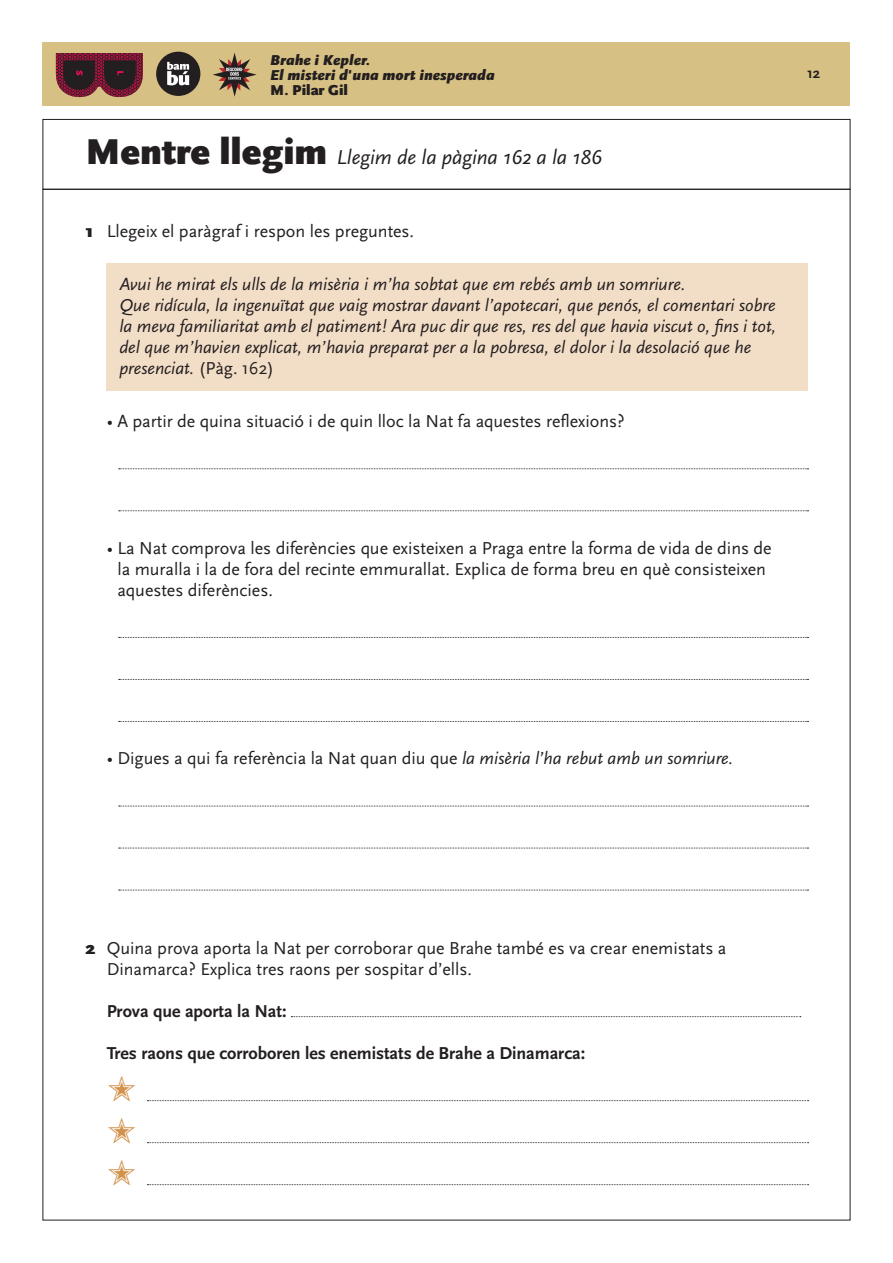
<style>
.page{position:relative;width:893px;height:1263px;background:#fff}
.page>*{position:absolute;margin:0;border:0;box-sizing:border-box;transform-origin:0 0}
.t1{font:36px/42px "Zapf Dingbats ITC";color:#d2924d;text-align:justify}
.t2{font:italic 21px "Scala Sans";color:#231f20}
.t3{font:18px/21px "Scala Sans";color:#231f20}
.t4{font:italic 18px/21px "Scala Sans";color:#231f20}
.t5{font:700 18px "Scala Sans";color:#231f20}
.t6{font:italic 900 15px/15px "Scala Sans";color:#231f20}
.t7{font:900 15px "Scala Sans";color:#231f20}
.t8{font:700 15px "Scala Sans";color:#231f20}
.s1{font-weight:900;font-style:normal;font-size:37.5px}
.s2{font-weight:900}
.s3{font-style:normal}
.s4{font-style:italic}
</style>
<div class="page">
<div style="left:43px;top:43px;width:807px;height:63px;background:#d7c083"></div>
<div style="left:156px;top:52px;width:44px;height:44px;background:#231f20;border-radius:50%"></div>
<svg style="left:167px;top:62px;width:22px;height:23px"></svg>
<div style="left:43px;top:119px;width:807px;height:71px;border:1px solid #231f20"></div>
<svg style="left:56px;top:53px;width:87px;height:44px;background:#5c2932"></svg>
<svg style="left:213px;top:53px;width:44px;height:44px"></svg>
<div style="left:107px;top:264px;width:701px;height:127px;background:#f2ddc7"></div>
<svg style="left:119px;top:468px;width:689px;height:1px"></svg>
<svg style="left:119px;top:510px;width:689px;height:1px"></svg>
<svg style="left:119px;top:637px;width:689px;height:1px"></svg>
<svg style="left:119px;top:679px;width:689px;height:1px"></svg>
<svg style="left:119px;top:721px;width:689px;height:1px"></svg>
<svg style="left:119px;top:806px;width:689px;height:1px"></svg>
<svg style="left:119px;top:848px;width:689px;height:1px"></svg>
<svg style="left:119px;top:890px;width:689px;height:1px"></svg>
<svg style="left:291px;top:1016px;width:510px;height:1px"></svg>
<svg style="left:147px;top:1100px;width:661px;height:2px"></svg>
<svg style="left:147px;top:1142px;width:661px;height:2px"></svg>
<svg style="left:147px;top:1184px;width:661px;height:2px"></svg>
<p class="t6" style="left:270px;top:53px;width:226px">Brahe i Kepler.<br>El misteri d'una mort inesperada</p>
<p class="t7" style="left:270px;top:82px;width:79px">M. Pilar Gil</p>
<p class="t2" style="left:85px;top:146px;width:518px"><span class="s1">Mentre llegim</span> Llegim de la pàgina 162 a la 186</p>
<p class="t3" style="left:85px;top:221px;width:330px"><span class="s2">1</span> Llegeix el paràgraf i respon les preguntes.</p>
<p class="t4" style="left:119px;top:274px;width:658px">Avui he mirat els ulls de la misèria i m’ha sobtat que em rebés amb un somriure.<br>Que ridícula, la ingenuïtat que vaig mostrar davant l’apotecari, que penós, el comentari sobre la meva familiaritat amb el patiment! Ara puc dir que res, res del que havia viscut o, fins i tot, del que m’havien explicat, m’havia preparat per a la pobresa, el dolor i la desolació que he presenciat. <span class="s3">(Pàg. 162)</span></p>
<p class="t3" style="left:107px;top:411px;width:520px">• A partir de quina situació i de quin lloc la Nat fa aquestes reflexions?</p>
<p class="t8" style="left:807px;top:65px;width:15px">12</p>
<p class="t3" style="left:117px;top:538px;width:656px;text-indent:-11px">• La Nat comprova les diferències que existeixen a Praga entre la forma de vida de dins de la muralla i la de fora del recinte emmurallat. Explica de forma breu en què consisteixen aquestes diferències.</p>
<p class="t3" style="left:107px;top:748px;width:628px">• Digues a qui fa referència la Nat quan diu que <span class="s4">la misèria l’ha rebut amb un somriure.</span></p>
<p class="t3" style="left:107px;top:938px;width:621px;text-indent:-21px"><span class="s2">2</span> Quina prova aporta la Nat per corroborar que Brahe també es va crear enemistats a<br>Dinamarca? Explica tres raons per sospitar d’ells.</p>
<p class="t5" style="left:107px;top:1001px;width:181px">Prova que aporta la Nat:</p>
<p class="t5" style="left:107px;top:1043px;width:480px">Tres raons que corroboren les enemistats de Brahe a Dinamarca:</p>
<h1 class="t1" style="left:107px;top:1068px;width:31px">✭ ✭ ✭</h1>
</div>
